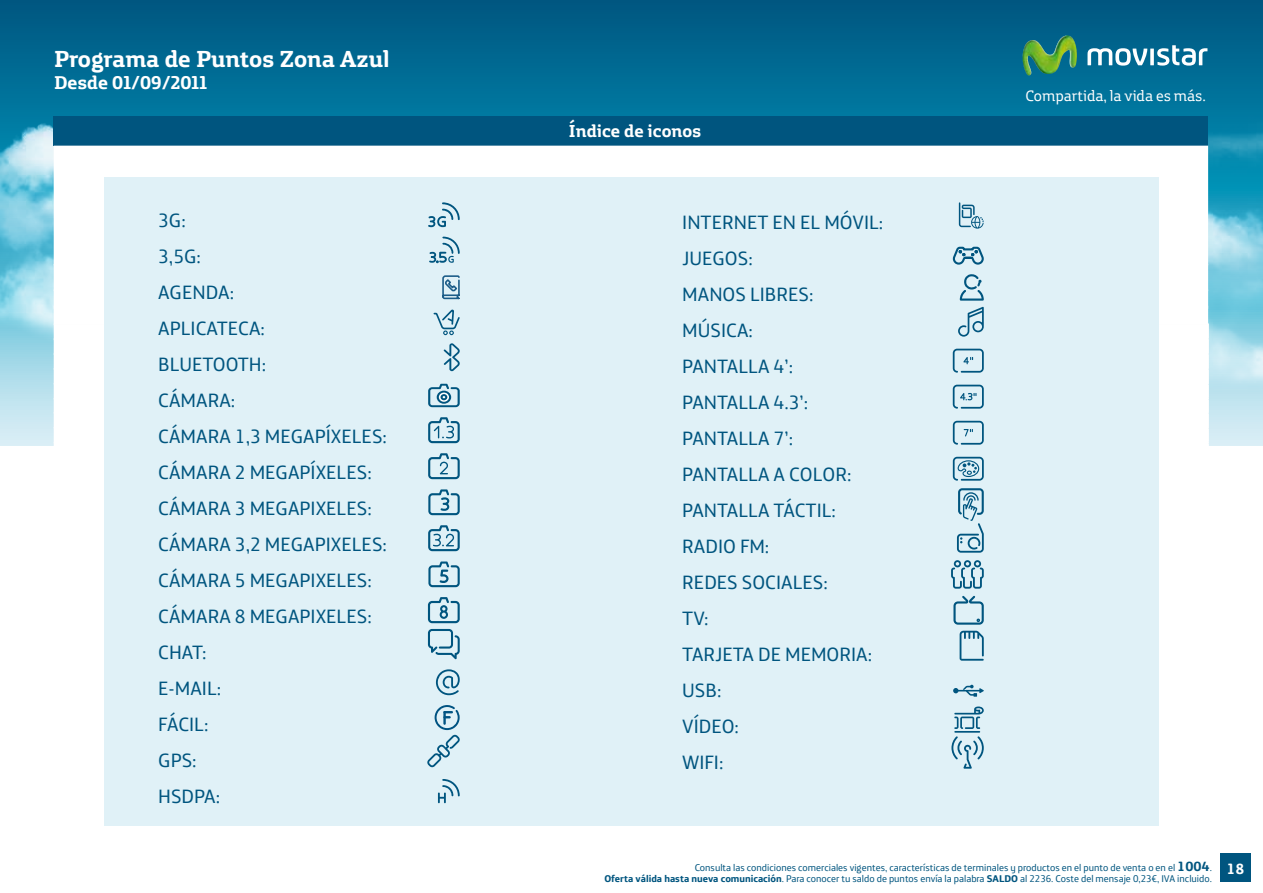
<style>
.page{position:relative;width:1263px;height:893px;background:#fff}
.page>*{position:absolute;margin:0;border:0;box-sizing:border-box;transform-origin:0 0}
.t1{font:700 23.55px "Movistar Headline";color:#fff}
.t2{font:19.5px/36px "Movistar Text";color:#00557f}
.t3{font:700 18.75px "Movistar Headline";color:#fff}
.t4{font:700 17.55px "Movistar Headline";color:#fff}
.t5{font:15.3px "Movistar Headline";color:#fff}
.t6{font:700 15px "Movistar Text";color:#fff}
.t7{font:9.9px/10.5px "Movistar Text";color:#00557f;text-align:right}
.s1{font-weight:700;font-size:13.5px}
.s2{font-weight:700}
</style>
<div class="page">
<div style="left:0;top:0;width:1263px;height:589px;background:#00608a"></div>
<img style="left:0;top:66px;width:819px;height:380px">
<img style="left:449px;top:80px;width:814px;height:345px">
<img style="left:1022px;top:35px;width:55px;height:40px">
<svg style="left:1087px;top:45px;width:120px;height:21px"></svg>
<div style="left:1220px;top:854px;width:30px;height:28px;background:#00557f"></div>
<div style="left:0;top:446px;width:1263px;height:393px;background:#fff"></div>
<div style="left:54px;top:116px;width:1154px;height:30px;background:#00557f"></div>
<div style="left:54px;top:146px;width:1154px;height:90px;background:#fff"></div>
<div style="left:104px;top:178px;width:1055px;height:648px;background:#e0f1f7"></div>
<svg style="left:428px;top:202px;width:32px;height:25px"></svg>
<svg style="left:436px;top:669px;width:24px;height:26px"></svg>
<svg style="left:438px;top:779px;width:22px;height:24px"></svg>
<svg style="left:959px;top:202px;width:25px;height:27px"></svg>
<svg style="left:54px;top:236px;width:1155px;height:425px"></svg>
<svg style="left:953px;top:685px;width:31px;height:12px"></svg>
<hr style="left:954px;top:731px;width:26px;height:2px;background:#00557f">
<svg style="left:954px;top:706px;width:30px;height:23px"></svg>
<svg style="left:951px;top:736px;width:33px;height:33px"></svg>
<svg style="left:427px;top:705px;width:33px;height:62px"></svg>
<hr style="left:443px;top:711px;width:3px;height:14px;background:#005382">
<p class="t1" style="left:54px;top:37px;width:337px">Programa de Puntos Zona Azul</p>
<p class="t3" style="left:54px;top:66px;width:155px">Desde 01/09/2011</p>
<p class="t4" style="left:569px;top:116px;width:134px">Índice de iconos</p>
<p class="t2" style="left:158px;top:200px;width:230px">3G:<br>3,5G:<br>AGENDA:<br>APLICATECA:<br>BLUETOOTH:<br>CÁMARA:<br>CÁMARA 1,3 MEGAPÍXELES:<br>CÁMARA 2 MEGAPÍXELES:<br>CÁMARA 3 MEGAPIXELES:<br>CÁMARA 3,2 MEGAPIXELES:<br>CÁMARA 5 MEGAPIXELES:<br>CÁMARA 8 MEGAPIXELES:<br>CHAT:<br>E-MAIL:<br>FÁCIL:<br>GPS:<br>HSDPA:</p>
<p class="t2" style="left:682px;top:202px;width:203px">INTERNET EN EL MÓVIL:<br>JUEGOS:<br>MANOS LIBRES:<br>MÚSICA:<br>PANTALLA 4’:<br>PANTALLA 4.3’:<br>PANTALLA 7’:<br>PANTALLA A COLOR:<br>PANTALLA TÁCTIL:<br>RADIO FM:<br>REDES SOCIALES:<br>TV:<br>TARJETA DE MEMORIA:<br>USB:<br>VÍDEO:<br>WIFI:</p>
<p class="t5" style="left:1025px;top:83px;width:182px">Compartida, la vida es más.</p>
<p class="t7" style="left:604px;top:861px;width:609px">Consulta las condiciones comerciales vigentes, características de terminales y productos en el punto de venta o en el <span class="s1">1004</span>.<br><span class="s2">Oferta válida hasta nueva comunicación</span>. Para conocer tu saldo de puntos envía la palabra <span class="s2">SALDO</span> al 2236. Coste del mensaje 0,23€, IVA incluido.</p>
<p class="t6" style="left:1226px;top:855px;width:19px">18</p>
</div>
